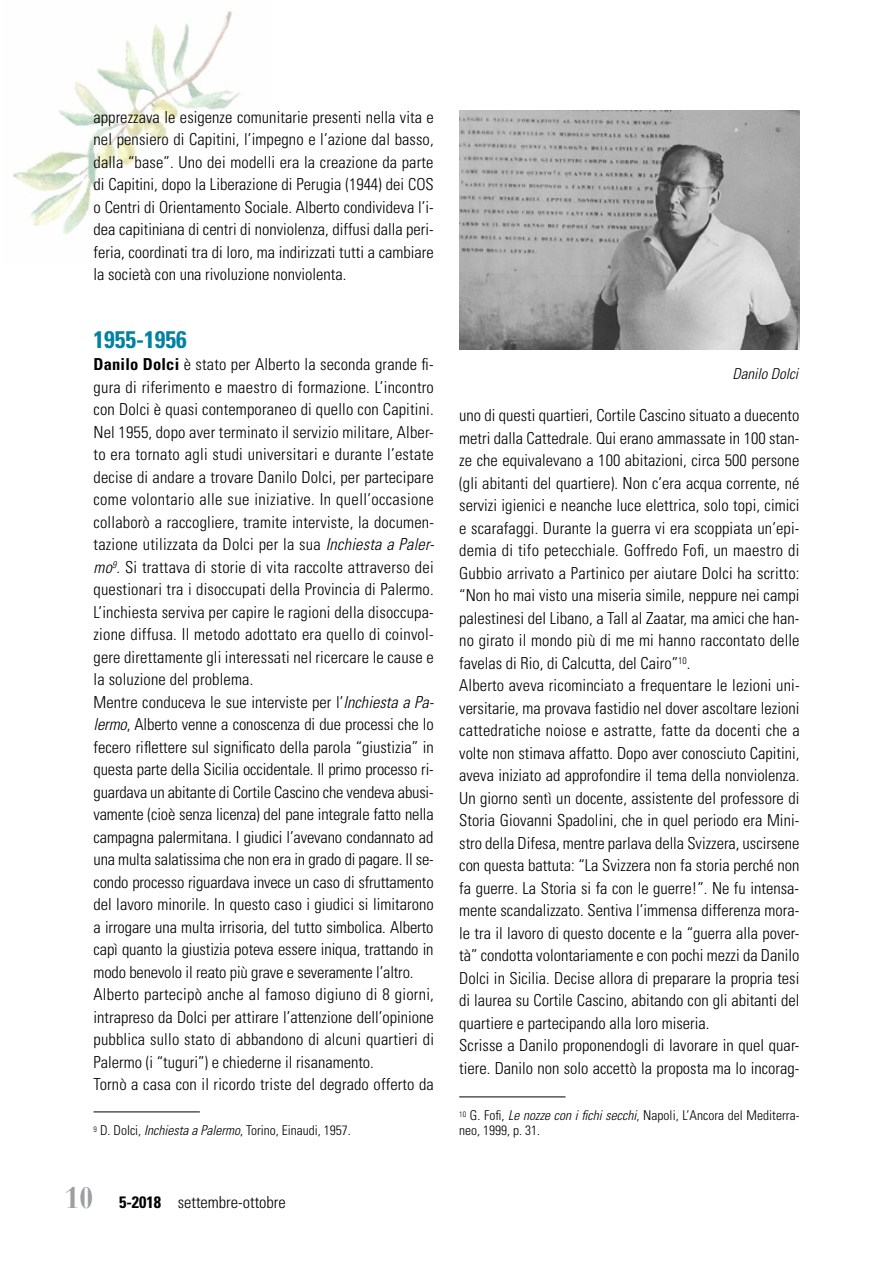
<style>
.page{position:relative;width:893px;height:1263px;background:#fff}
.page>*{position:absolute;margin:0;border:0;box-sizing:border-box;transform-origin:0 0}
.t1{font:700 condensed 24px "Univers LT Std";color:#0082a3}
.t2{font:300 condensed 16.5px/22.5px "Univers LT Std";color:#000}
.t3{font:italic 300 condensed 15px "Univers LT Std";color:#000}
.t4{font:300 condensed 13.5px/15px "Univers LT Std";color:#000}
.s1{font-weight:700}
.s2{font-style:italic}
.s3{font-family:"Bauer Bodoni Std";font-weight:700;font-size:30px;color:#9c9e9f}
</style>
<div class="page">
<img style="left:12px;top:11px;width:228px;height:223px">
<hr style="left:459px;top:1097px;width:107px;height:1px;background:#000">
<hr style="left:94px;top:1112px;width:106px;height:1px;background:#000">
<img style="left:459px;top:111px;width:340px;height:238px">
<p class="t2" style="left:94px;top:105px;width:342px;text-align:justify">apprezzava le esigenze comunitarie presenti nella vita e nel pensiero di Capitini, l’impegno e l’azione dal basso, dalla “base”. Uno dei modelli era la creazione da parte di Capitini, dopo la Liberazione di Perugia (1944) dei COS o Centri di Orientamento Sociale. Alberto condivideva l’i&shy;dea capitiniana di centri di nonviolenza, diffusi dalla peri&shy;feria, coordinati tra di loro, ma indirizzati tutti a cambiare la società con una rivoluzione nonviolenta.</p>
<h1 class="t1" style="left:94px;top:324px;width:95px">1955-1956</h1>
<p class="t2" style="left:94px;top:353px;width:342px"><span class="s1">Danilo Dolci</span> è stato per Alberto la seconda grande fi&shy;gura di riferimento e maestro di formazione. L’incontro con Dolci è quasi contemporaneo di quello con Capitini.<br>Nel 1955, dopo aver terminato il servizio militare, Alber&shy;to era tornato agli studi universitari e durante l’estate decise di andare a trovare Danilo Dolci, per partecipare come volontario alle sue iniziative. In quell’occasione collaborò a raccogliere, tramite interviste, la documen&shy;tazione utilizzata da Dolci per la sua <span class="s2">Inchiesta a Paler&shy;mo</span><sup>9</sup>. Si trattava di storie di vita raccolte attraverso dei questionari tra i disoccupati della Provincia di Palermo.<br>L’inchiesta serviva per capire le ragioni della disoccupa&shy;zione diffusa. Il metodo adottato era quello di coinvol&shy;gere direttamente gli interessati nel ricercare le cause e la soluzione del problema.<br>Mentre conduceva le sue interviste per l’<span class="s2">Inchiesta a Pa&shy;lermo</span>, Alberto venne a conoscenza di due processi che lo fecero riflettere sul significato della parola “giustizia” in questa parte della Sicilia occidentale. Il primo processo ri&shy;guardava un abitante di Cortile Cascino che vendeva abusi&shy;vamente (cioè senza licenza) del pane integrale fatto nella campagna palermitana. I giudici l’avevano condannato ad una multa salatissima che non era in grado di pagare. Il se&shy;condo processo riguardava invece un caso di sfruttamento del lavoro minorile. In questo caso i giudici si limitarono a irrogare una multa irrisoria, del tutto simbolica. Alberto capì quanto la giustizia poteva essere iniqua, trattando in modo benevolo il reato più grave e severamente l’altro.<br>Alberto partecipò anche al famoso digiuno di 8 giorni, intrapreso da Dolci per attirare l’attenzione dell’opinione pubblica sullo stato di abbandono di alcuni quartieri di Palermo (i “tuguri”) e chiederne il risanamento.<br>Tornò a casa con il ricordo triste del degrado offerto da</p>
<p class="t4" style="left:94px;top:1123px;width:259px"><sup>9</sup> D. Dolci, <span class="s2">Inchiesta a Palermo</span>, Torino, Einaudi, 1957.</p>
<p class="t2" style="left:65px;top:1191px;width:223px"><span class="s3">10</span> <span class="s1">5-2018</span> settembre-ottobre</p>
<p class="t3" style="left:732px;top:365px;width:67px">Danilo Dolci</p>
<p class="t2" style="left:459px;top:404px;width:342px">uno di questi quartieri, Cortile Cascino situato a duecento metri dalla Cattedrale. Qui erano ammassate in 100 stan&shy;ze che equivalevano a 100 abitazioni, circa 500 persone (gli abitanti del quartiere). Non c’era acqua corrente, né servizi igienici e neanche luce elettrica, solo topi, cimici e scarafaggi. Durante la guerra vi era scoppiata un’epi&shy;demia di tifo petecchiale. Goffredo Fofi, un maestro di Gubbio arrivato a Partinico per aiutare Dolci ha scritto: “Non ho mai visto una miseria simile, neppure nei campi palestinesi del Libano, a Tall al Zaatar, ma amici che han&shy;no girato il mondo più di me mi hanno raccontato delle favelas di Rio, di Calcutta, del Cairo”<sup>10</sup>.<br>Alberto aveva ricominciato a frequentare le lezioni uni&shy;versitarie, ma provava fastidio nel dover ascoltare lezioni cattedratiche noiose e astratte, fatte da docenti che a volte non stimava affatto. Dopo aver conosciuto Capitini, aveva iniziato ad approfondire il tema della nonviolenza.<br>Un giorno sentì un docente, assistente del professore di Storia Giovanni Spadolini, che in quel periodo era Mini&shy;stro della Difesa, mentre parlava della Svizzera, uscirsene con questa battuta: “La Svizzera non fa storia perché non fa guerre. La Storia si fa con le guerre!”. Ne fu intensa&shy;mente scandalizzato. Sentiva l’immensa differenza mora&shy;le tra il lavoro di questo docente e la “guerra alla pover&shy;tà” condotta volontariamente e con pochi mezzi da Danilo Dolci in Sicilia. Decise allora di preparare la propria tesi di laurea su Cortile Cascino, abitando con gli abitanti del quartiere e partecipando alla loro miseria.<br>Scrisse a Danilo proponendogli di lavorare in quel quar&shy;tiere. Danilo non solo accettò la proposta ma lo incorag-</p>
<p class="t4" style="left:459px;top:1108px;width:342px"><sup>10</sup> G. Fofi, <span class="s2">Le nozze con i fichi secchi</span>, Napoli, L’Ancora del Mediterra&shy;neo, 1999, p. 31.</p>
</div>
